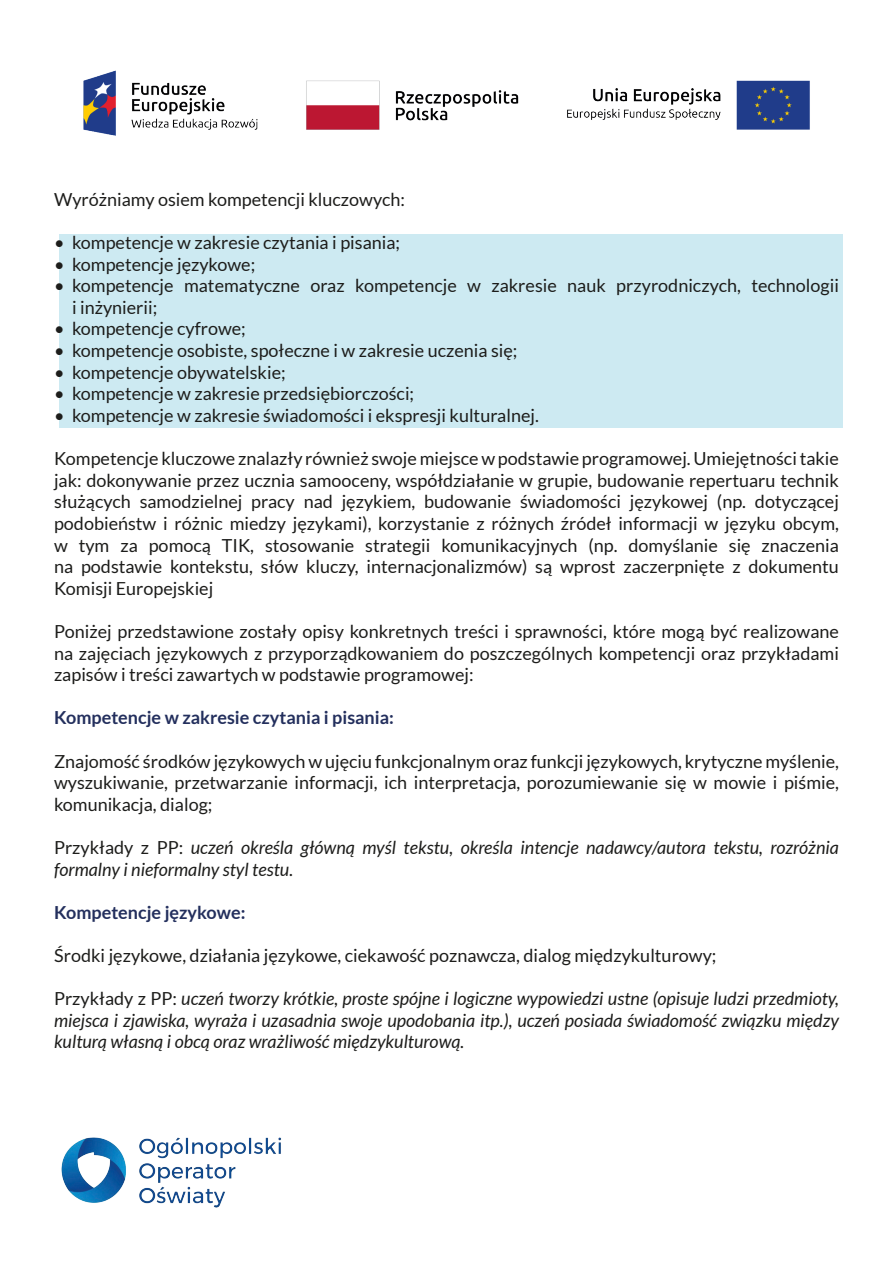
<style>
.page{position:relative;width:893px;height:1263px;background:#fff}
.page>*{position:absolute;margin:0;border:0;box-sizing:border-box;transform-origin:0 0}
.Treść{font:18px/21.6px "Lato";color:#1d1d1b;text-align:justify}
.Treść-2{font:italic 18px/21.6px "Lato";color:#1d1d1b}
.Treść-3{font:700 18px "Lato";color:#232f5d}
.s1{font-style:normal}
</style>
<div class="page">
<img style="left:61px;top:1137px;width:220px;height:71px">
<img style="left:83px;top:70px;width:727px;height:66px">
<div style="left:60px;top:234px;width:783px;height:193px;background:#cdeaf2"></div>
<p class="Treść" style="left:54px;top:188px;width:352px">Wyróżniamy osiem kompetencji kluczowych:</p>
<p class="Treść" style="left:54px;top:232px;width:348px">• kompetencje w zakresie czytania i pisania;</p>
<p class="Treść" style="left:54px;top:253px;width:203px">• kompetencje językowe;</p>
<p class="Treść" style="left:72px;top:275px;width:768px;text-indent:-18px">• kompetencje matematyczne oraz kompetencje w zakresie nauk przyrodniczych, technologii i inżynierii;</p>
<p class="Treść" style="left:54px;top:318px;width:193px">• kompetencje cyfrowe;</p>
<p class="Treść" style="left:54px;top:340px;width:465px">• kompetencje osobiste, społeczne i w zakresie uczenia się;</p>
<p class="Treść" style="left:54px;top:361px;width:233px">• kompetencje obywatelskie;</p>
<p class="Treść" style="left:54px;top:383px;width:362px">• kompetencje w zakresie przedsiębiorczości;</p>
<p class="Treść" style="left:54px;top:404px;width:486px">• kompetencje w zakresie świadomości i ekspresji kulturalnej.</p>
<p class="Treść" style="left:54px;top:448px;width:786px">Kompetencje kluczowe znalazły również swoje miejsce w podstawie programowej. Umiejętności takie jak: dokonywanie przez ucznia samooceny, współdziałanie w grupie, budowanie repertuaru technik służących samodzielnej pracy nad językiem, budowanie świadomości językowej (np. dotyczącej podobieństw i różnic miedzy językami), korzystanie z różnych źródeł informacji w języku obcym, w tym za pomocą TIK, stosowanie strategii komunikacyjnych (np. domyślanie się znaczenia na podstawie kontekstu, słów kluczy, internacjonalizmów) są wprost zaczerpnięte z dokumentu Komisji Europejskiej</p>
<p class="Treść" style="left:54px;top:620px;width:786px">Poniżej przedstawione zostały opisy konkretnych treści i sprawności, które mogą być realizowane na zajęciach językowych z przyporządkowaniem do poszczególnych kompetencji oraz przykładami zapisów i treści zawartych w podstawie programowej:</p>
<p class="Treść-3" style="left:54px;top:707px;width:341px">Kompetencje w zakresie czytania i pisania:</p>
<p class="Treść" style="left:54px;top:750px;width:786px">Znajomość środków językowych w ujęciu funkcjonalnym oraz funkcji językowych, krytyczne myślenie, wyszukiwanie, przetwarzanie informacji, ich interpretacja, porozumiewanie się w mowie i piśmie, komunikacja, dialog;</p>
<p class="Treść-2" style="left:54px;top:837px;width:786px"><span class="s1">Przykłady z PP:</span> uczeń określa główną myśl tekstu, określa intencje nadawcy/autora tekstu, rozróżnia formalny i nieformalny styl testu.</p>
<p class="Treść-3" style="left:54px;top:902px;width:193px">Kompetencje językowe:</p>
<p class="Treść" style="left:54px;top:944px;width:664px">Środki językowe, działania językowe, ciekawość poznawcza, dialog międzykulturowy;</p>
<p class="Treść-2" style="left:54px;top:988px;width:786px;text-align:justify"><span class="s1">Przykłady z PP:</span> uczeń tworzy krótkie, proste spójne i logiczne wypowiedzi ustne (opisuje ludzi przedmioty, miejsca i zjawiska, wyraża i uzasadnia swoje upodobania itp.), uczeń posiada świadomość związku między kulturą własną i obcą oraz wrażliwość międzykulturową.</p>
</div>
